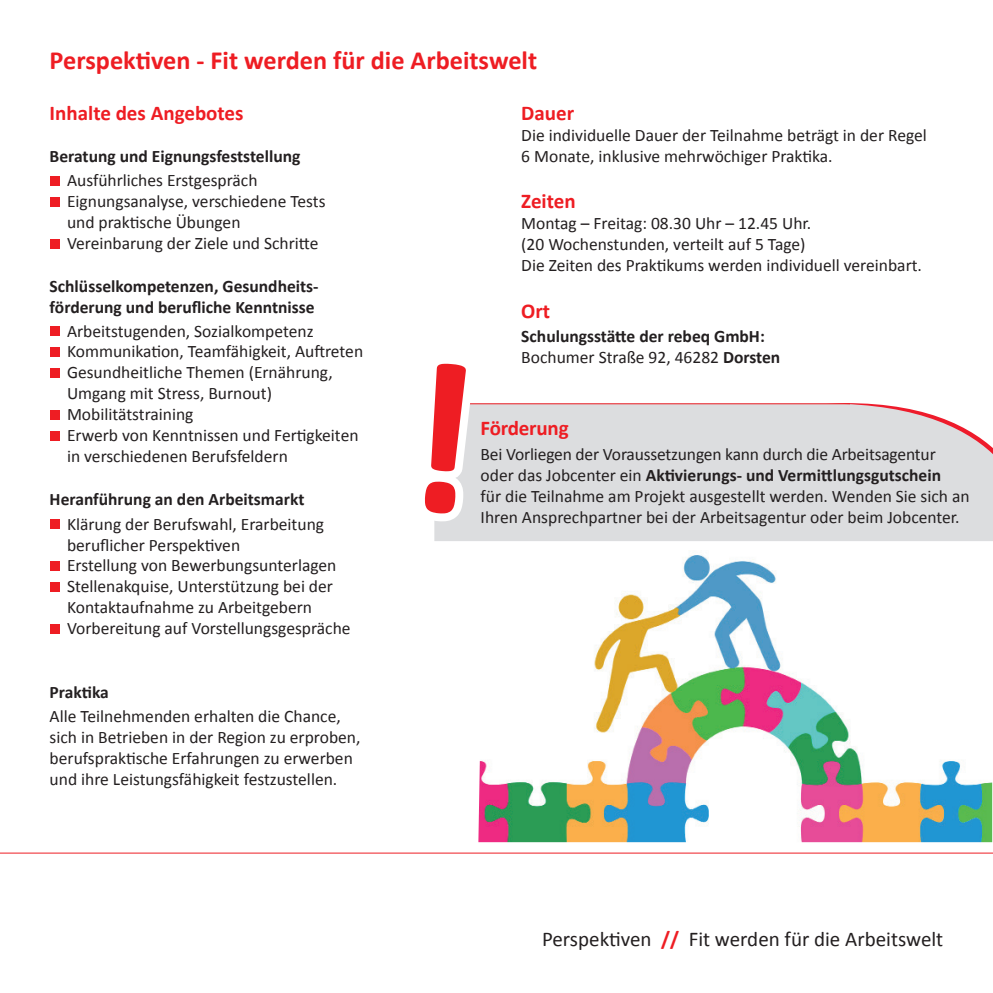
<style>
.page{position:relative;width:993px;height:993px;background:#fff}
.page>*{position:absolute;margin:0;border:0;box-sizing:border-box;transform-origin:0 0}
.t1{font:700 26.25px "Calibri";color:#ee1d23}
.t2{font:700 21px "Calibri";color:#ee1d23}
.t3{font:21px "Calibri";color:#231f20}
.t4{font:17.5px/21px "Calibri";color:#231f20}
.t5{font:700 17.5px/21px "Calibri";color:#231f20}
.s1{font-weight:400}
.s2{font-weight:700}
.s3{font-weight:700;color:#ee1d23}
</style>
<div class="page">
<img style="left:478px;top:555px;width:513px;height:286px">
<hr style="left:0;top:852px;width:992px;height:1px;background:#ee1d23">
<div style="left:434px;top:404px;width:558px;height:137px;background:#dcdddf"></div>
<svg style="left:826px;top:403px;width:166px;height:128px;background:#dfdbdd"></svg>
<div style="left:50px;top:176px;width:10px;height:10px;background:#ee1d23"></div>
<div style="left:50px;top:197px;width:10px;height:10px;background:#ee1d23"></div>
<div style="left:50px;top:239px;width:10px;height:10px;background:#ee1d23"></div>
<div style="left:50px;top:326px;width:10px;height:10px;background:#ee1d23"></div>
<div style="left:50px;top:347px;width:10px;height:10px;background:#ee1d23"></div>
<div style="left:50px;top:368px;width:10px;height:10px;background:#ee1d23"></div>
<div style="left:50px;top:410px;width:10px;height:10px;background:#ee1d23"></div>
<div style="left:50px;top:431px;width:10px;height:10px;background:#ee1d23"></div>
<div style="left:50px;top:519px;width:10px;height:10px;background:#ee1d23"></div>
<div style="left:50px;top:561px;width:10px;height:10px;background:#ee1d23"></div>
<div style="left:50px;top:582px;width:10px;height:10px;background:#ee1d23"></div>
<div style="left:50px;top:624px;width:10px;height:10px;background:#ee1d23"></div>
<hr style="left:468px;top:403px;width:381px;height:1px;background:#ee1d23">
<svg style="left:434px;top:403px;width:49px;height:129px;background:#dedee0"></svg>
<svg style="left:434px;top:403px;width:33px;height:111px"></svg>
<h1 class="t1" style="left:50px;top:44px;width:489px">Perspektiven - Fit werden für die Arbeitswelt</h1>
<p class="t2" style="left:50px;top:100px;width:195px">Inhalte des Angebotes</p>
<p class="t5" style="left:50px;top:146px;width:252px">Beratung und Eignungsfeststellung</p>
<p class="t4" style="left:67px;top:169px;width:260px">Ausführliches Erstgespräch<br>Eignungsanalyse, verschiedene Tests und praktische Übungen<br>Vereinbarung der Ziele und Schritte</p>
<p class="t5" style="left:50px;top:275px;width:270px">Schlüsselkompetenzen, Gesundheits&shy;förderung und berufliche Kenntnisse</p>
<p class="t4" style="left:67px;top:321px;width:297px">Arbeitstugenden, Sozialkompetenz Kommunikation, Teamfähigkeit, Auftreten Gesundheitliche Themen (Ernährung, Umgang mit Stress, Burnout)<br>Mobilitätstraining<br>Erwerb von Kenntnissen und Fertigkeiten in verschiedenen Berufsfeldern</p>
<p class="t5" style="left:50px;top:489px;width:256px">Heranführung an den Arbeitsmarkt</p>
<p class="t4" style="left:67px;top:513px;width:285px">Klärung der Berufswahl, Erarbeitung beruflicher Perspektiven<br>Erstellung von Bewerbungsunterlagen Stellenakquise, Unterstützung bei der Kontaktaufnahme zu Arbeitgebern Vorbereitung auf Vorstellungsgespräche</p>
<p class="t5" style="left:50px;top:681px;width:61px">Praktika</p>
<p class="t4" style="left:50px;top:705px;width:312px">Alle Teilnehmenden erhalten die Chance, sich in Betrieben in der Region zu erproben, berufspraktische Erfahrungen zu erwerben und ihre Leistungsfähigkeit festzustellen.</p>
<p class="t2" style="left:521px;top:100px;width:54px">Dauer</p>
<p class="t4" style="left:521px;top:125px;width:407px">Die individuelle Dauer der Teilnahme beträgt in der Regel<br>6 Monate, inklusive mehrwöchiger Praktika.</p>
<p class="t2" style="left:521px;top:188px;width:56px">Zeiten</p>
<p class="t4" style="left:521px;top:213px;width:402px">Montag – Freitag: 08.30 Uhr – 12.45 Uhr.<br>(20 Wochenstunden, verteilt auf 5 Tage)<br>Die Zeiten des Praktikums werden individuell vereinbart.</p>
<p class="t2" style="left:521px;top:297px;width:30px">Ort</p>
<p class="t5" style="left:521px;top:326px;width:260px">Schulungsstätte der rebeq GmbH:<br><span class="s1">Bochumer Straße 92, 46282</span> Dorsten</p>
<p class="t2" style="left:480px;top:414px;width:90px">Förderung</p>
<p class="t4" style="left:480px;top:443px;width:490px">Bei Vorliegen der Voraussetzungen kann durch die Arbeitsagentur oder das Jobcenter ein <span class="s2">Aktivierungs- und Vermittlungsgutschein<br></span>für die Teilnahme am Projekt ausgestellt werden. Wenden Sie sich an</p>
<p class="t4" style="left:480px;top:506px;width:480px">Ihren Ansprechpartner bei der Arbeitsagentur oder beim Jobcenter.</p>
<p class="t3" style="left:542px;top:925px;width:402px">Perspektiven <span class="s3">//</span> Fit werden für die Arbeitswelt</p>
</div>
